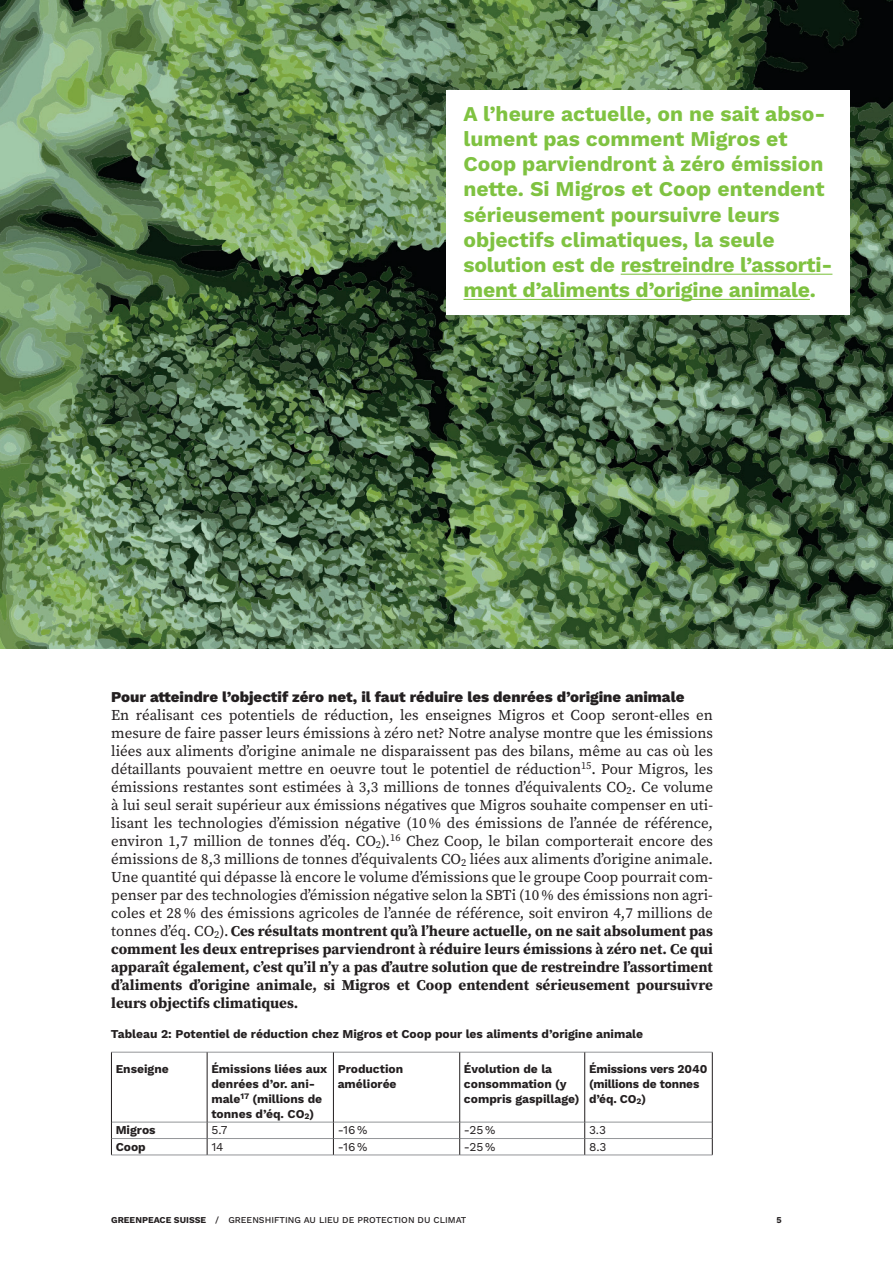
<style>
.page{position:relative;width:893px;height:1263px;background:#fff}
.page>*{position:absolute;margin:0;border:0;box-sizing:border-box;transform-origin:0 0}
.t1{font:700 21px/25.2px "Work Sans";color:#7fc241}
.t2{font:15px/18px "Source Serif Pro";color:#231f20;text-align:justify}
.t3{font:800 15px "Work Sans";color:#231f20}
.t4{font:700 12px/15px "Work Sans";color:#231f20}
.t5{font:12px "Work Sans";color:#231f20}
.t6{font:500 9px "Work Sans";color:#231f20}
.t7{font:700 9px "Work Sans";color:#231f20}
.s1{font-weight:700}
</style>
<div class="page">
<img style="left:0;top:0;width:893px;height:648px">
<hr style="left:111px;top:1052px;width:96px;height:1px;background:#939598">
<hr style="left:207px;top:1052px;width:126px;height:1px;background:#939598">
<hr style="left:333px;top:1052px;width:127px;height:1px;background:#939598">
<hr style="left:460px;top:1052px;width:125px;height:1px;background:#939598">
<hr style="left:585px;top:1052px;width:127px;height:1px;background:#939598">
<hr style="left:112px;top:1122px;width:95px;height:1px;background:#939598">
<hr style="left:207px;top:1122px;width:126px;height:1px;background:#939598">
<hr style="left:333px;top:1122px;width:127px;height:1px;background:#939598">
<hr style="left:460px;top:1122px;width:125px;height:1px;background:#939598">
<hr style="left:585px;top:1122px;width:127px;height:1px;background:#939598">
<hr style="left:112px;top:1138px;width:95px;height:1px;background:#939598">
<hr style="left:207px;top:1138px;width:126px;height:1px;background:#939598">
<hr style="left:333px;top:1138px;width:127px;height:1px;background:#939598">
<hr style="left:460px;top:1138px;width:125px;height:1px;background:#939598">
<hr style="left:585px;top:1138px;width:127px;height:1px;background:#939598">
<hr style="left:111px;top:1155px;width:96px;height:1px;background:#939598">
<hr style="left:207px;top:1155px;width:126px;height:1px;background:#939598">
<hr style="left:333px;top:1155px;width:127px;height:1px;background:#939598">
<hr style="left:460px;top:1155px;width:125px;height:1px;background:#939598">
<hr style="left:585px;top:1155px;width:127px;height:1px;background:#939598">
<hr style="left:111px;top:1052px;width:1px;height:70px;background:#231f20">
<hr style="left:207px;top:1052px;width:1px;height:70px;background:#231f20">
<hr style="left:333px;top:1052px;width:1px;height:70px;background:#231f20">
<hr style="left:459px;top:1052px;width:1px;height:70px;background:#231f20">
<hr style="left:584px;top:1052px;width:1px;height:70px;background:#231f20">
<hr style="left:712px;top:1052px;width:1px;height:70px;background:#231f20">
<svg style="left:111px;top:1122px;width:1px;height:33px"></svg>
<svg style="left:207px;top:1122px;width:1px;height:33px"></svg>
<svg style="left:333px;top:1122px;width:1px;height:33px"></svg>
<svg style="left:459px;top:1122px;width:1px;height:33px"></svg>
<svg style="left:584px;top:1122px;width:1px;height:33px"></svg>
<svg style="left:712px;top:1122px;width:1px;height:33px"></svg>
<div style="left:446px;top:90px;width:404px;height:224px;background:#fff"></div>
<hr style="left:621px;top:274px;width:211px;height:1px;background:#7fc241">
<hr style="left:463px;top:299px;width:347px;height:1px;background:#7fc241">
<p class="t1" style="left:463px;top:102px;width:370px">A l’heure actuelle, on ne sait abso&shy;lument pas comment Migros et Coop parviendront à zéro émission nette. Si Migros et Coop entendent sérieusement poursuivre leurs objectifs climatiques, la seule solution est de restreindre l’assorti&shy;ment d’aliments d’origine animale.</p>
<p class="t3" style="left:111px;top:688px;width:575px">Pour atteindre l’objectif zéro net, il faut réduire les denrées d’origine animale</p>
<p class="t2" style="left:111px;top:706px;width:603px">En réalisant ces potentiels de réduction, les enseignes Migros et Coop seront-elles en mesure de faire passer leurs émissions à zéro net? Notre analyse montre que les émissions liées aux aliments d’origine animale ne disparaissent pas des bilans, même au cas où les détaillants pouvaient mettre en oeuvre tout le potentiel de réduction<sup>15</sup>. Pour Migros, les émissions restantes sont estimées à 3,3 millions de tonnes d’équivalents CO<sub>2</sub>. Ce volume à lui seul serait supérieur aux émissions négatives que Migros souhaite compenser en uti&shy;lisant les technologies d’émission négative (10% des émissions de l’année de référence, environ 1,7 million de tonnes d’éq. CO<sub>2</sub>).<sup>16</sup> Chez Coop, le bilan comporterait encore des émissions de 8,3 millions de tonnes d’équivalents CO<sub>2</sub> liées aux aliments d’origine animale.<br>Une quantité qui dépasse là encore le volume d’émissions que le groupe Coop pourrait com&shy;penser par des technologies d’émission négative selon la SBTi (10% des émissions non agri&shy;coles et 28% des émissions agricoles de l’année de référence, soit environ 4,7 millions de tonnes d’éq. CO<sub>2</sub>). <span class="s1">Ces résultats montrent qu’à l’heure actuelle, on ne sait absolument pas comment les deux entreprises parviendront à réduire leurs émissions à zéro net. Ce qui apparaît également, c’est qu’il n’y a pas d’autre solution que de restreindre l’assortiment d’aliments d’origine animale, si Migros et Coop entendent sérieusement poursuivre leurs objectifs climatiques.</span></p>
<p class="t4" style="left:111px;top:1027px;width:534px">Tableau 2: Potentiel de réduction chez Migros et Coop pour les aliments d’origine animale</p>
<p class="t4" style="left:116px;top:1062px;width:55px">Enseigne</p>
<p class="t4" style="left:211px;top:1062px;width:117px">Émissions liées aux denrées d’or. ani&shy;male<sup>17</sup> (millions de tonnes d’éq. CO<sub>2</sub>)</p>
<p class="t4" style="left:338px;top:1062px;width:67px">Production améliorée</p>
<p class="t4" style="left:464px;top:1062px;width:117px">Évolution de la consommation (y compris gaspillage)</p>
<p class="t4" style="left:589px;top:1062px;width:120px">Émissions vers 2040 (millions de tonnes d’éq. CO<sub>2</sub>)</p>
<p class="t4" style="left:116px;top:1123px;width:41px">Migros</p>
<p class="t5" style="left:211px;top:1123px;width:18px">5.7</p>
<p class="t5" style="left:338px;top:1123px;width:31px">-16%</p>
<p class="t5" style="left:464px;top:1123px;width:33px">-25%</p>
<p class="t5" style="left:589px;top:1123px;width:19px">3.3</p>
<p class="t4" style="left:116px;top:1140px;width:32px">Coop</p>
<p class="t5" style="left:211px;top:1139px;width:14px">14</p>
<p class="t5" style="left:338px;top:1139px;width:31px">-16%</p>
<p class="t5" style="left:464px;top:1139px;width:33px">-25%</p>
<p class="t5" style="left:589px;top:1139px;width:19px">8.3</p>
<p class="t6" style="left:111px;top:1214px;width:357px"><span class="s1">GREENPEACE SUISSE</span> / GREENSHIFTING AU LIEU DE PROTECTION DU CLIMAT</p>
<p class="t7" style="left:776px;top:1214px;width:7px">5</p>
</div>
